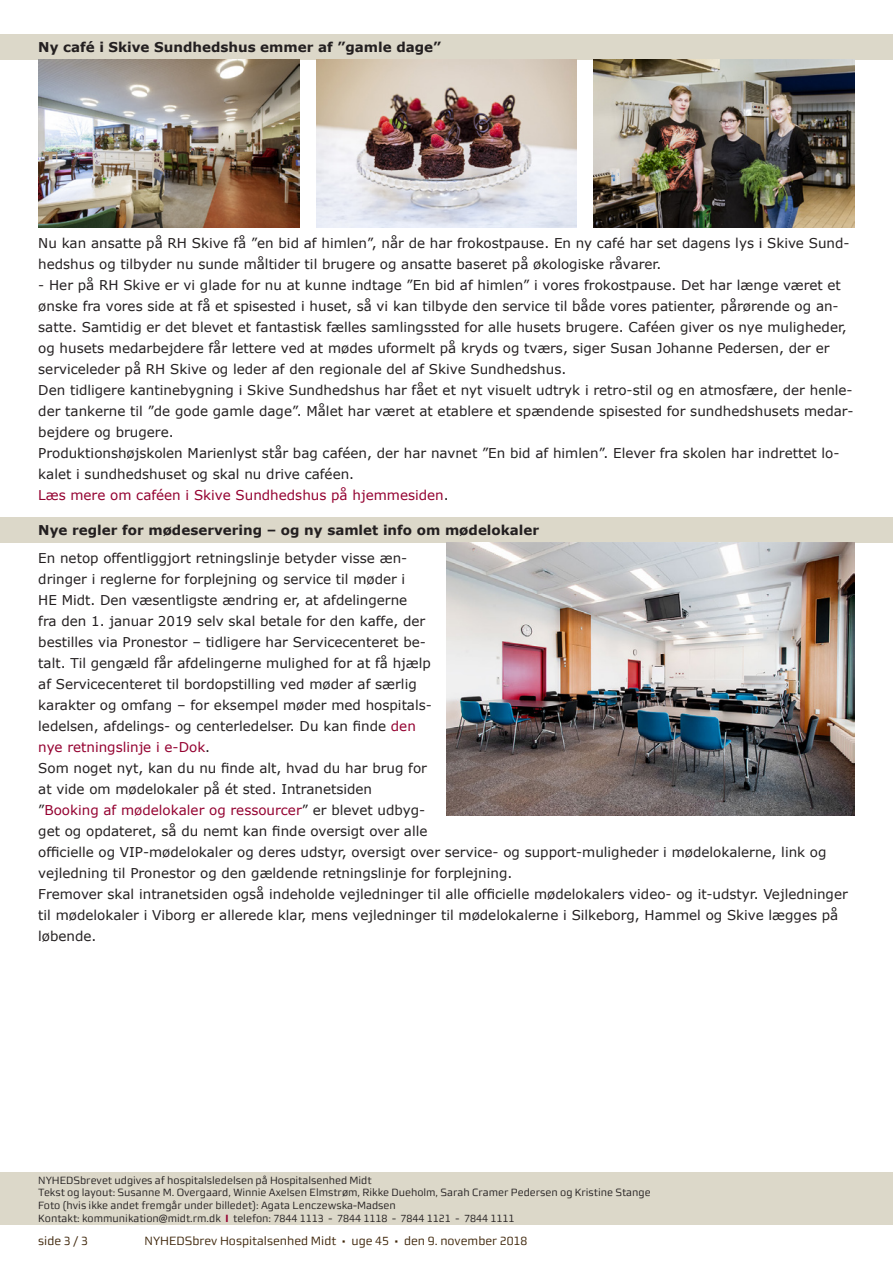
<style>
.page{position:relative;width:893px;height:1263px;background:#fff}
.page>*{position:absolute;margin:0;border:0;box-sizing:border-box;transform-origin:0 0}
.brod{font:13.5px/21px "Verdana";color:#231f20}
.overskrift{font:700 13.5px "Verdana";color:#231f20}
.brod-2{font:13.5px "Verdana";color:#940130}
.t1{font:12px "midtsans";color:#3d2408}
.t2{font:10.5px "midtsans";color:#231f20}
.s1{color:#231f20}
.s2{color:#940130}
.s3{font-weight:700;color:#940130}
</style>
<div class="page">
<div style="left:0;top:1172px;width:893px;height:53px;background:#dcd8c9"></div>
<div style="left:0;top:34px;width:893px;height:25px;background:#dcd8c9"></div>
<div style="left:0;top:517px;width:893px;height:25px;background:#dcd8c9"></div>
<img style="left:38px;top:59px;width:261px;height:168px">
<img style="left:316px;top:59px;width:261px;height:168px">
<img style="left:594px;top:59px;width:261px;height:168px">
<img style="left:446px;top:542px;width:409px;height:273px">
<p class="overskrift" style="left:38px;top:38px;width:404px">Ny café i Skive Sundhedshus emmer af ”gamle dage”</p>
<p class="brod" style="left:38px;top:233px;width:813px">Nu kan ansatte på RH Skive få ”en bid af himlen”, når de har frokostpause. En ny café har set dagens lys i Skive Sund&shy;hedshus og tilbyder nu sunde måltider til brugere og ansatte baseret på økologiske råvarer.</p>
<p class="brod" style="left:38px;top:275px;width:810px">- Her på RH Skive er vi glade for nu at kunne indtage ”En bid af himlen” i vores frokostpause. Det har længe været et ønske fra vores side at få et spisested i huset, så vi kan tilbyde den service til både vores patienter, pårørende og an&shy;satte. Samtidig er det blevet et fantastisk fælles samlingssted for alle husets brugere. Caféen giver os nye muligheder, og husets medarbejdere får lettere ved at mødes uformelt på kryds og tværs, siger Susan Johanne Pedersen, der er serviceleder på RH Skive og leder af den regionale del af Skive Sundhedshus.</p>
<p class="brod" style="left:38px;top:380px;width:817px;text-align:justify">Den tidligere kantinebygning i Skive Sundhedshus har fået et nyt visuelt udtryk i retro-stil og en atmosfære, der henle&shy;der tankerne til ”de gode gamle dage”. Målet har været at etablere et spændende spisested for sundhedshusets medar&shy;bejdere og brugere.</p>
<p class="brod" style="left:38px;top:443px;width:803px">Produktionshøjskolen Marienlyst står bag caféen, der har navnet ”En bid af himlen”. Elever fra skolen har indrettet lo&shy;kalet i sundhedshuset og skal nu drive caféen.</p>
<p class="brod-2" style="left:38px;top:486px;width:412px">Læs mere om caféen i Skive Sundhedshus på hjemmesiden<span class="s1">.</span></p>
<p class="overskrift" style="left:38px;top:521px;width:502px">Nye regler for mødeservering – og ny samlet info om mødelokaler</p>
<p class="brod" style="left:38px;top:548px;width:395px">En netop offentliggjort retningslinje betyder visse æn&shy;dringer i reglerne for forplejning og service til møder i<br>HE Midt. Den væsentligste ændring er, at afdelingerne<br>fra den 1. januar 2019 selv skal betale for den kaffe, der bestilles via Pronestor – tidligere har Servicecenteret be&shy;talt. Til gengæld får afdelingerne mulighed for at få hjælp af Servicecenteret til bordopstilling ved møder af særlig karakter og omfang – for eksempel møder med hospitals-</p>
<p class="brod" style="left:38px;top:716px;width:379px">ledelsen, afdelings- og centerledelser. Du kan finde <span class="s2">den nye retningslinje i e-Dok</span>.</p>
<p class="brod" style="left:38px;top:758px;width:390px">Som noget nyt, kan du nu finde alt, hvad du har brug for at vide om mødelokaler på ét sted. Intranetsiden</p>
<p class="brod" style="left:38px;top:800px;width:790px">”<span class="s2">Booking af mødelokaler og ressourcer</span>” er blevet udbyg-<br>get og opdateret, så du nemt kan finde oversigt over alle<br>officielle og VIP-mødelokaler og deres udstyr, oversigt over service- og support-muligheder i mødelokalerne, link og vejledning til Pronestor og den gældende retningslinje for forplejning.</p>
<p class="brod" style="left:38px;top:884px;width:811px">Fremover skal intranetsiden også indeholde vejledninger til alle officielle mødelokalers video- og it-udstyr. Vejledninger til mødelokaler i Viborg er allerede klar, mens vejledninger til mødelokalerne i Silkeborg, Hammel og Skive lægges på løbende.</p>
<p class="t2" style="left:38px;top:1174px;width:335px">NYHEDSbrevet udgives af hospitalsledelsen på Hospitalsenhed Midt</p>
<p class="t2" style="left:38px;top:1187px;width:614px">Tekst og layout: Susanne M. Overgaard, Winnie Axelsen Elmstrøm, Rikke Dueholm, Sarah Cramer Pedersen og Kristine Stange</p>
<p class="t2" style="left:38px;top:1199px;width:359px">Foto (hvis ikke andet fremgår under billedet): Agata Lenczewska-Madsen</p>
<p class="t2" style="left:38px;top:1212px;width:478px">Kontakt: kommunikation@midt.rm.dk <span class="s3">I</span> telefon: 7844 1113 - 7844 1118 - 7844 1121 - 7844 1111</p>
<p class="t1" style="left:38px;top:1234px;width:51px">side 3 / 3</p>
<p class="t1" style="left:145px;top:1234px;width:384px">NYHEDSbrev Hospitalsenhed Midt • uge 45 • den 9. november 2018</p>
</div>
